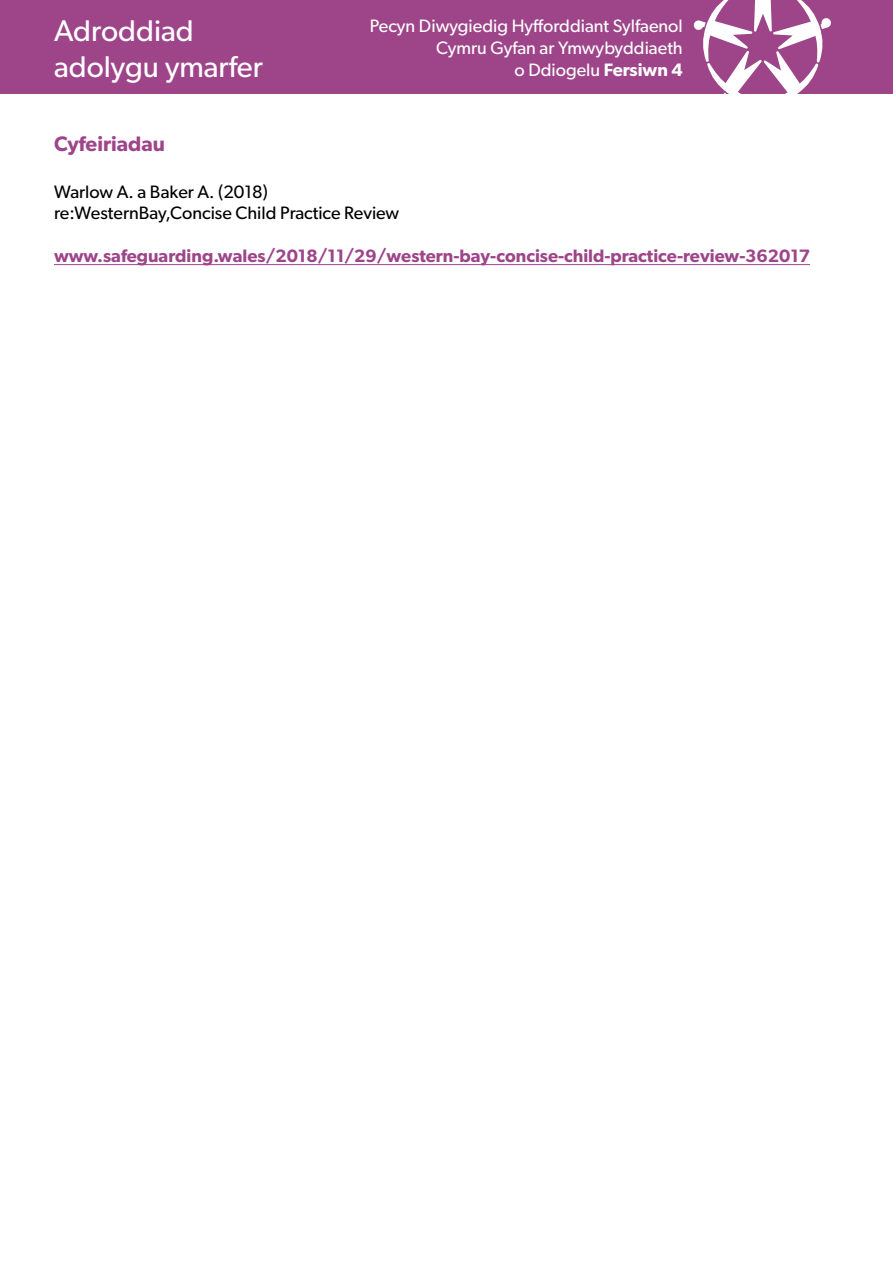
<style>
.page{position:relative;width:893px;height:1263px;background:#fff}
.page>*{position:absolute;margin:0;border:0;box-sizing:border-box;transform-origin:0 0}
.t1{font:30px/36px "Gibson";color:#fff}
.t2{font:600 21px "Gibson";color:#9e458a}
.t3{font:600 18px "Gibson";color:#9e458a}
.t4{font:18px/21.6px "Gibson";color:#fff;text-align:right}
.t5{font:18px/21.6px "Gibson";color:#000}
.s1{font-weight:600}
</style>
<div class="page">
<div style="left:0;top:0;width:893px;height:94px;background:#9e458a"></div>
<svg style="left:693px;top:0;width:138px;height:94px"></svg>
<hr style="left:54px;top:264px;width:756px;height:1px;background:#9e458a">
<h1 class="t1" style="left:54px;top:12px;width:210px">Adroddiad adolygu ymarfer</h1>
<p class="t4" style="left:370px;top:15px;width:315px">Pecyn Diwygiedig Hyfforddiant Sylfaenol<br>Cymru Gyfan ar Ymwybyddiaeth<br>o Ddiogelu <span class="s1">Fersiwn 4</span></p>
<p class="t2" style="left:54px;top:131px;width:112px">Cyfeiriadau</p>
<p class="t5" style="left:54px;top:180px;width:347px">Warlow A. a Baker A. (2018) re:WesternBay,Concise Child Practice Review</p>
<p class="t3" style="left:54px;top:245px;width:758px">www.safeguarding.wales/2018/11/29/western-bay-concise-child-practice-review-362017</p>
</div>
